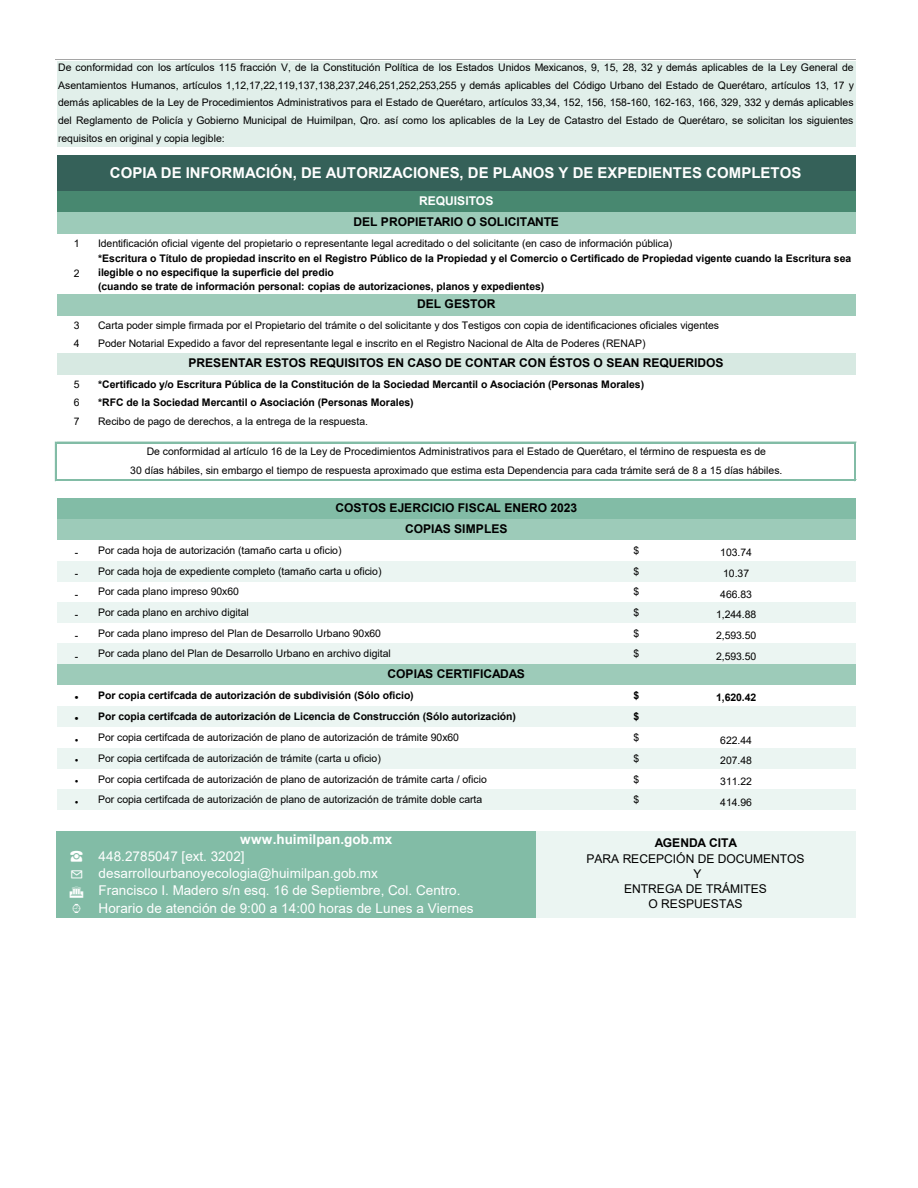
<style>
.page{position:relative;width:918px;height:1188px;background:#fff}
.page>*{position:absolute;margin:0;border:0;box-sizing:border-box;transform-origin:0 0}
.t1{font:700 15px "Arial";color:#fff}
.t2{font:13.5px/17.2px "Arial";letter-spacing:.005em;color:#fff}
.t3{font:700 13.5px "Arial";letter-spacing:.005em;color:#fff}
.t4{font:700 12px "Arial";color:#000}
.t5{font:12px/15.3px "Arial";color:#000;text-align:center}
.t6{font:700 12px "Arial";color:#fff}
.t7{font:10.5px/17.9px "Arial";letter-spacing:-.005em;color:#000;text-align:justify}
.t8{font:700 10.5px/13.8px "Arial";letter-spacing:-.005em;color:#000}
.s1{font-style:inherit}
</style>
<div class="page">
<div style="left:57px;top:61px;width:799px;height:86px;background:#e1efea"></div>
<div style="left:57px;top:155px;width:799px;height:36px;background:#356159"></div>
<div style="left:57px;top:191px;width:799px;height:21px;background:#488870"></div>
<div style="left:57px;top:212px;width:799px;height:22px;background:#9dcbb9"></div>
<div style="left:57px;top:294px;width:799px;height:22px;background:#9dcbb9"></div>
<div style="left:57px;top:353px;width:799px;height:22px;background:#d7e9e2"></div>
<div style="left:57px;top:498px;width:799px;height:21px;background:#82bca6"></div>
<div style="left:57px;top:519px;width:799px;height:21px;background:#9dcbb9"></div>
<div style="left:57px;top:561px;width:799px;height:20px;background:#ebf5f2"></div>
<div style="left:57px;top:602px;width:799px;height:21px;background:#ebf5f2"></div>
<div style="left:57px;top:643px;width:799px;height:21px;background:#ebf5f2"></div>
<div style="left:57px;top:664px;width:799px;height:21px;background:#9dcbb9"></div>
<div style="left:57px;top:706px;width:799px;height:21px;background:#ebf5f2"></div>
<div style="left:57px;top:748px;width:799px;height:21px;background:#ebf5f2"></div>
<div style="left:57px;top:789px;width:799px;height:21px;background:#ebf5f2"></div>
<div style="left:57px;top:831px;width:479px;height:86px;background:#82bca6"></div>
<div style="left:536px;top:831px;width:320px;height:86px;background:#ebf5f2"></div>
<hr style="left:55px;top:442px;width:2px;height:39px;background:#82bca6">
<hr style="left:854px;top:444px;width:1px;height:37px;background:#82bca6">
<hr style="left:855px;top:443px;width:1px;height:38px;background:#82bca6">
<hr style="left:57px;top:442px;width:799px;height:1px;background:#82bca6">
<hr style="left:57px;top:479px;width:799px;height:2px;background:#82bca6">
<svg style="left:55px;top:59px;width:801px;height:1px"></svg>
<p class="t7" style="left:58px;top:58px;width:797px">De conformidad con los artículos 115 fracción V, de la Constitución Política de los Estados Unidos Mexicanos, 9, 15, 28, 32 y demás aplicables de la Ley General de Asentamientos Humanos, artículos 1,12,17,22,119,137,138,237,246,251,252,253,255 y demás aplicables del Código Urbano del Estado de Querétaro, artículos 13, 17 y demás aplicables de la Ley de Procedimientos Administrativos para el Estado de Querétaro, artículos 33,34, 152, 156, 158-160, 162-163, 166, 329, 332 y demás aplicables del Reglamento de Policía y Gobierno Municipal de Huimilpan, Qro. así como los aplicables de la Ley de Catastro del Estado de Querétaro, se solicitan los siguientes requisitos en original y copia legible:</p>
<h1 class="t1" style="left:110px;top:162px;width:693px">COPIA DE INFORMACIÓN, DE AUTORIZACIONES, DE PLANOS Y DE EXPEDIENTES COMPLETOS</h1>
<p class="t6" style="left:419px;top:192px;width:76px">REQUISITOS</p>
<p class="t4" style="left:353px;top:213px;width:207px">DEL PROPIETARIO O SOLICITANTE</p>
<p class="t8" style="left:98px;top:252px;width:755px">*Escritura o Título de propiedad inscrito en el Registro Público de la Propiedad y el Comercio o Certificado de Propiedad vigente cuando la Escritura sea ilegible o no especifique la superficie del predio<br>(cuando se trate de información personal: copias de autorizaciones, planos y expedientes)</p>
<p class="t7" style="left:74px;top:234px;width:7px">1</p>
<p class="t7" style="left:98px;top:234px;width:576px">Identificación oficial vigente del propietario o representante legal acreditado o del solicitante (en caso de información pública)</p>
<p class="t7" style="left:74px;top:264px;width:7px">2</p>
<p class="t4" style="left:417px;top:295px;width:80px">DEL GESTOR</p>
<p class="t7" style="left:74px;top:316px;width:7px">3</p>
<p class="t7" style="left:98px;top:316px;width:622px">Carta poder simple firmada por el Propietario del trámite o del solicitante y dos Testigos con copia de identificaciones oficiales vigentes</p>
<p class="t7" style="left:74px;top:335px;width:7px">4</p>
<p class="t7" style="left:98px;top:335px;width:549px">Poder Notarial Expedido a favor del representante legal e inscrito en el Registro Nacional de Alta de Poderes (RENAP)</p>
<p class="t7" style="left:74px;top:375px;width:7px">5</p>
<p class="t8" style="left:98px;top:377px;width:548px">*Certificado y/o Escritura Pública de la Constitución de la Sociedad Mercantil o Asociación (Personas Morales)</p>
<p class="t7" style="left:74px;top:394px;width:7px">6</p>
<p class="t8" style="left:98px;top:396px;width:317px">*RFC de la Sociedad Mercantil o Asociación (Personas Morales)</p>
<p class="t7" style="left:74px;top:413px;width:7px">7</p>
<p class="t7" style="left:98px;top:413px;width:271px">Recibo de pago de derechos, a la entrega de la respuesta.</p>
<p class="t4" style="left:188px;top:355px;width:537px">PRESENTAR ESTOS REQUISITOS EN CASO DE CONTAR CON ÉSTOS O SEAN REQUERIDOS</p>
<p class="t7" style="left:147px;top:442px;width:621px">De conformidad al artículo 16 de la Ley de Procedimientos Administrativos para el Estado de Querétaro, el término de respuesta es de</p>
<p class="t7" style="left:130px;top:461px;width:654px">30 días hábiles, sin embargo el tiempo de respuesta aproximado que estima esta Dependencia para cada trámite será de 8 a 15 días hábiles.</p>
<p class="t4" style="left:335px;top:500px;width:243px">COSTOS EJERCICIO FISCAL ENERO 2023</p>
<p class="t4" style="left:405px;top:520px;width:104px">COPIAS SIMPLES</p>
<p class="t7" style="left:75px;top:541px;width:268px">- Por cada hoja de autorización (tamaño carta u oficio)</p>
<p class="t7" style="left:633px;top:541px;width:7px">$</p>
<p class="t7" style="left:75px;top:562px;width:308px">- Por cada hoja de expediente completo (tamaño carta u oficio)</p>
<p class="t7" style="left:633px;top:562px;width:7px">$</p>
<p class="t7" style="left:75px;top:583px;width:166px">- Por cada plano impreso 90x60</p>
<p class="t7" style="left:633px;top:583px;width:7px">$</p>
<p class="t7" style="left:75px;top:603px;width:175px">- Por cada plano en archivo digital</p>
<p class="t7" style="left:633px;top:603px;width:7px">$</p>
<p class="t7" style="left:75px;top:624px;width:308px">- Por cada plano impreso del Plan de Desarrollo Urbano 90x60</p>
<p class="t7" style="left:633px;top:624px;width:7px">$</p>
<p class="t7" style="left:75px;top:645px;width:317px">- Por cada plano del Plan de Desarrollo Urbano en archivo digital</p>
<p class="t7" style="left:633px;top:645px;width:7px">$</p>
<p class="t8" style="left:75px;top:688px;width:340px"><span class="s1">•</span> Por copia certifcada de autorización de subdivisión (Sólo oficio)</p>
<p class="t8" style="left:633px;top:688px;width:7px">$</p>
<p class="t8" style="left:75px;top:710px;width:443px"><span class="s1">•</span> Por copia certifcada de autorización de Licencia de Construcción (Sólo autorización)</p>
<p class="t8" style="left:633px;top:710px;width:7px">$</p>
<p class="t7" style="left:75px;top:729px;width:386px"><span class="s1">•</span> Por copia certifcada de autorización de plano de autorización de trámite 90x60</p>
<p class="t7" style="left:633px;top:729px;width:7px">$</p>
<p class="t7" style="left:75px;top:749px;width:307px"><span class="s1">•</span> Por copia certifcada de autorización de trámite (carta u oficio)</p>
<p class="t7" style="left:633px;top:749px;width:7px">$</p>
<p class="t7" style="left:75px;top:770px;width:413px"><span class="s1">•</span> Por copia certifcada de autorización de plano de autorización de trámite carta / oficio</p>
<p class="t7" style="left:633px;top:770px;width:7px">$</p>
<p class="t7" style="left:75px;top:791px;width:409px"><span class="s1">•</span> Por copia certifcada de autorización de plano de autorización de trámite doble carta</p>
<p class="t7" style="left:633px;top:791px;width:7px">$</p>
<p class="t4" style="left:388px;top:665px;width:139px">COPIAS CERTIFICADAS</p>
<p class="t7" style="left:720px;top:544px;width:33px">103.74</p>
<p class="t7" style="left:723px;top:564px;width:27px">10.37</p>
<p class="t7" style="left:716px;top:584px;width:42px;line-height:20.7px;text-align:center">466.83<br>1,244.88<br>2,593.50<br>2,593.50</p>
<p class="t8" style="left:716px;top:691px;width:42px">1,620.42</p>
<p class="t7" style="left:720px;top:731px;width:33px">622.44</p>
<p class="t7" style="left:720px;top:752px;width:33px">207.48</p>
<p class="t7" style="left:720px;top:771px;width:33px;line-height:20.7px">311.22<br>414.96</p>
<p class="t3" style="left:240px;top:829px;width:154px">www.huimilpan.gob.mx</p>
<p class="t4" style="left:655px;top:834px;width:84px">AGENDA CITA</p>
<p class="t5" style="left:586px;top:851px;width:220px">PARA RECEPCIÓN DE DOCUMENTOS<br>Y<br>ENTREGA DE TRÁMITES<br>O RESPUESTAS</p>
<p class="t2" style="left:99px;top:847px;width:377px">448.2785047 [ext. 3202] desarrollourbanoyecologia@huimilpan.gob.mx<br>Francisco I. Madero s/n esq. 16 de Septiembre, Col. Centro.<br>Horario de atención de 9:00 a 14:00 horas de Lunes a Viernes</p>
</div>
